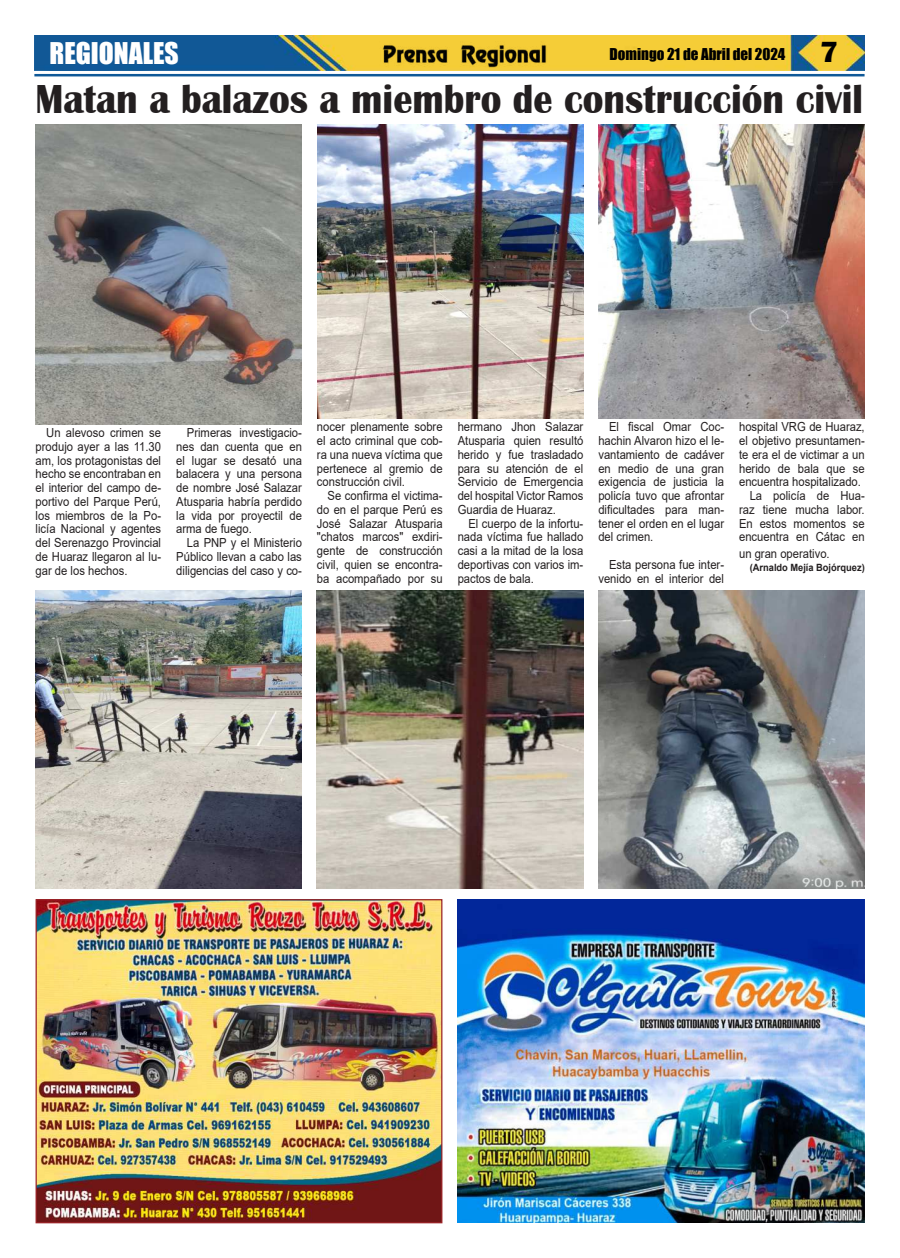
<style>
.page{position:relative;width:900px;height:1258px;background:#fff}
.page>*{position:absolute;margin:0;border:0;box-sizing:border-box;transform-origin:0 0}
.t1{font:700 41.62px "Britannic";color:#231f20;scale:.92 1}
.t2{font:27.5px "Impact";color:#fff}
.t3{font:15px "Impact";color:#000}
.t4{font:12.5px/13.8px "Arial";color:#231f20;text-align:justify;scale:.9 1}
.t5{font:700 10px "Arial";color:#231f20;scale:.93 1}
.s1{font-family:"Britannic";font-weight:700;font-size:30px}
</style>
<div class="page">
<img style="left:34px;top:35px;width:831px;height:35px">
<hr style="left:34px;top:74px;width:831px;height:2px;background:#0f5998">
<img style="left:380px;top:41px;width:169px;height:27px">
<img style="left:38px;top:901px;width:402px;height:320px">
<div style="left:36px;top:899px;width:406px;height:324px;border:1px solid #9b2529"></div>
<img style="left:457px;top:899px;width:407px;height:323px">
<img style="left:36px;top:590px;width:266px;height:298px">
<img style="left:36px;top:125px;width:266px;height:299px">
<img style="left:317px;top:125px;width:266px;height:294px">
<img style="left:599px;top:125px;width:266px;height:294px">
<img style="left:317px;top:590px;width:266px;height:298px">
<img style="left:598px;top:590px;width:266px;height:298px">
<h2 class="t2" style="left:50px;top:38px;width:131px">REGIONALES</h2>
<p class="t3" style="left:610px;top:48px;width:230px">Domingo 21 de Abril del 2024 <span class="s1">7</span></p>
<h1 class="t1" style="left:35px;top:84px;width:901px">Matan a balazos a miembro de construcción civil</h1>
<p class="t4" style="left:36px;top:427px;width:141px;text-indent:11px">Un alevoso crimen se produjo ayer a las 11.30 am, los protagonistas del hecho se encontraban en el interior del campo de&shy;portivo del Parque Perú, los miembros de la Po&shy;licía Nacional y agentes del Serenazgo Provincial de Huaraz llegaron al lu&shy;gar de los hechos.</p>
<p class="t4" style="left:176px;top:427px;width:141px;text-indent:11px">Primeras investigacio&shy;nes dan cuenta que en el lugar se desató una balacera y una persona de nombre José Salazar Atusparia habría perdido la vida por proyectil de arma de fuego.</p>
<p class="t4" style="left:176px;top:537px;width:141px;text-indent:11px">La PNP y el Ministerio Público llevan a cabo las diligencias del caso y co-</p>
<p class="t4" style="left:317px;top:421px;width:141px">nocer plenamente sobre el acto criminal que cob&shy;ra una nueva víctima que pertenece al gremio de construcción civil.</p>
<p class="t4" style="left:317px;top:489px;width:141px;text-indent:11px">Se con昀椀rma el victima&shy;do en el parque Perú es José Salazar Atusparia "chatos marcos" exdiri&shy;gente de construcción civil, quien se encontra&shy;ba acompañado por su</p>
<p class="t4" style="left:458px;top:421px;width:141px">hermano Jhon Salazar Atusparia quien resultó herido y fue trasladado para su atención de el Servicio de Emergencia del hospital Victor Ramos Guardia de Huaraz.</p>
<p class="t4" style="left:458px;top:517px;width:141px;text-indent:11px">El cuerpo de la infortu&shy;nada víctima fue hallado casi a la mitad de la losa deportivas con varios im&shy;pactos de bala.</p>
<p class="t4" style="left:598px;top:420px;width:141px;text-indent:11px">El 昀椀scal Omar Coc&shy;hachin Alvaron hizo el le&shy;vantamiento de cadáver en medio de una gran exigencia de justicia la policía tuvo que afrontar di昀椀cultades para man&shy;tener el orden en el lugar del crimen.</p>
<p class="t4" style="left:598px;top:559px;width:141px;text-align:right">Esta persona fue inter&shy;venido en el interior del</p>
<p class="t4" style="left:739px;top:421px;width:141px">hospital VRG de Huaraz,</p>
<p class="t4" style="left:739px;top:435px;width:141px">el objetivo presuntamen-</p>
<p class="t4" style="left:739px;top:449px;width:141px">te era el de victimar a un</p>
<p class="t4" style="left:739px;top:462px;width:141px">herido de bala que se</p>
<p class="t4" style="left:739px;top:476px;width:137px">encuentra hospitalizado.</p>
<p class="t4" style="left:750px;top:490px;width:129px">La policía de Hua-</p>
<p class="t4" style="left:739px;top:504px;width:141px">raz tiene mucha labor.</p>
<p class="t4" style="left:739px;top:517px;width:141px">En estos momentos se</p>
<p class="t4" style="left:739px;top:531px;width:141px">encuentra en Cátac en</p>
<p class="t4" style="left:739px;top:547px;width:102px">un gran operativo.</p>
<p class="t5" style="left:750px;top:564px;width:125px">(Arnaldo Mejía Bojórquez)</p>
</div>
